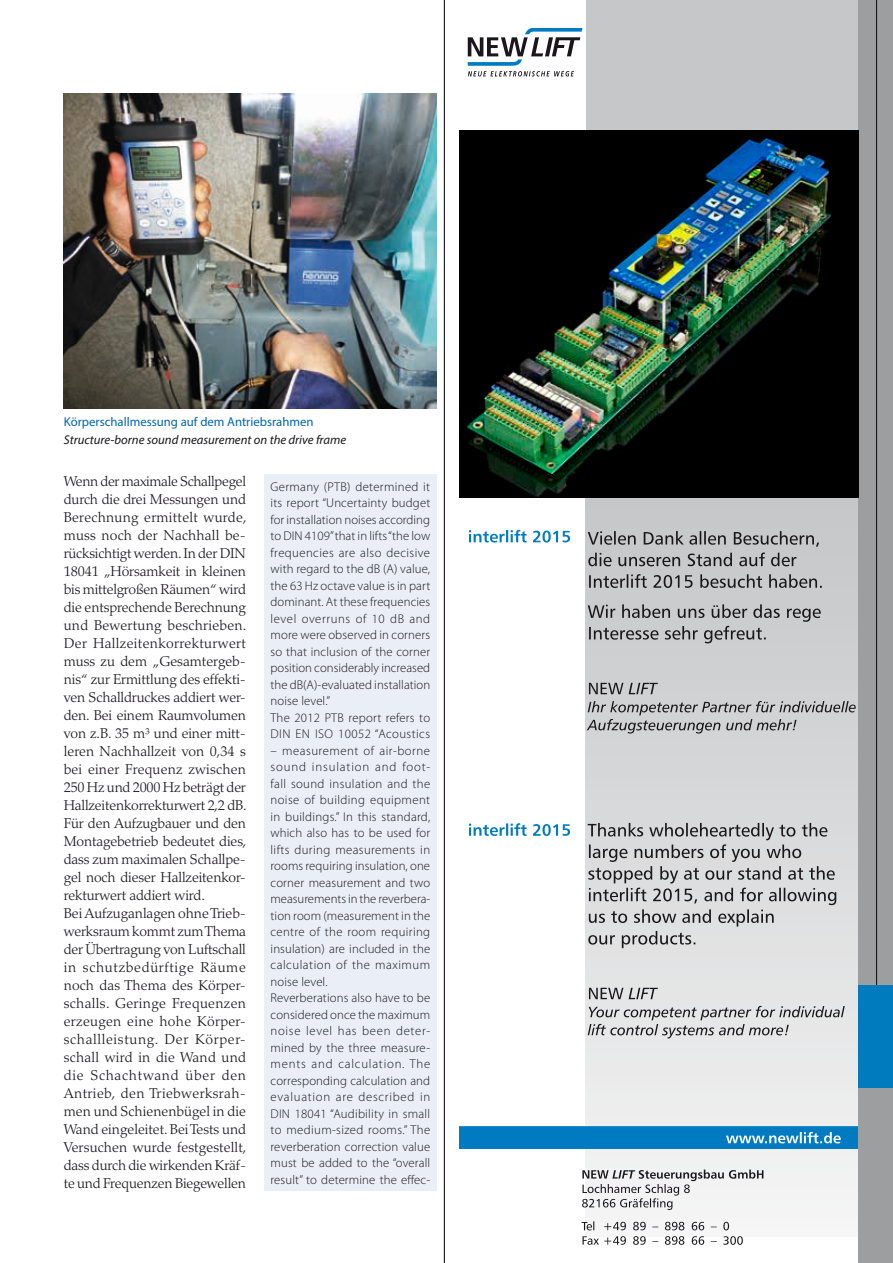
<style>
.page{position:relative;width:893px;height:1263px;background:#fff}
.page>*{position:absolute;margin:0;border:0;box-sizing:border-box;transform-origin:0 0}
.t1{font:300 14.25px/18px "Palatino";letter-spacing:-.01em;color:#1a171c}
.t2{font:300 12.75px/16.5px "Myriad Pro";letter-spacing:.01em;color:#1a171c}
.t3{font:italic 12.75px "Myriad Pro";color:#1a171c}
.t4{font:12.75px "Myriad Pro";color:#0065af}
</style>
<div class="page">
<div style="left:264px;top:475px;width:173px;height:716px;background:#eaeef7"></div>
<img style="left:64px;top:94px;width:373px;height:314px">
<div style="left:586px;top:497px;width:279px;height:739px;background:linear-gradient(to bottom,#c0c1c3,#eff2f3)"></div>
<svg style="left:459px;top:1126px;width:400px;height:23px;background:#0d82c4"></svg>
<div style="left:586px;top:0;width:276px;height:145px;background:#c6c7c9"></div>
<svg style="left:468px;top:28px;width:114px;height:49px"></svg>
<svg style="left:582px;top:1236px;width:161px;height:9px"></svg>
<svg style="left:582px;top:1221px;width:147px;height:9px"></svg>
<svg style="left:582px;top:1169px;width:181px;height:41px"></svg>
<svg style="left:469px;top:530px;width:101px;height:12px"></svg>
<svg style="left:469px;top:823px;width:101px;height:13px"></svg>
<svg style="left:587px;top:701px;width:269px;height:32px;background:#b2b3b5"></svg>
<svg style="left:589px;top:683px;width:69px;height:11px"></svg>
<svg style="left:588px;top:604px;width:233px;height:39px;background:#afb0b2"></svg>
<svg style="left:589px;top:574px;width:233px;height:14px;background:#9c9c9e"></svg>
<svg style="left:588px;top:531px;width:231px;height:35px;background:#a6a7a9"></svg>
<svg style="left:588px;top:1006px;width:257px;height:32px;background:#c4c4c6"></svg>
<svg style="left:589px;top:988px;width:69px;height:11px"></svg>
<svg style="left:588px;top:823px;width:248px;height:125px;background:#c1c1c2"></svg>
<div style="left:859px;top:0;width:34px;height:1263px;background:#9d9ea0"></div>
<hr style="left:876px;top:0;width:1px;height:989px;background:#1a171c">
<div style="left:859px;top:986px;width:34px;height:102px;background:#007bbe"></div>
<img style="left:459px;top:131px;width:399px;height:367px">
<hr style="left:444px;top:0;width:1px;height:1263px;background:#1a171c">
<p class="t4" style="left:64px;top:414px;width:251px">Körperschallmessung auf dem Antriebsrahmen</p>
<p class="t3" style="left:64px;top:431px;width:284px">Structure-borne sound measurement on the drive frame</p>
<p class="t1" style="left:64px;top:472px;width:184px">Wenn der maximale Schallpegel durch die drei Messungen und<br>Berechnung ermittelt wurde, muss noch der Nachhall be&shy;rücksichtigt werden. In der DIN<br>18041 „Hörsamkeit in kleinen bis mittelgroßen Räumen“ wird die entsprechende Berechnung und Bewertung beschrieben.<br>Der Hallzeitenkorrekturwert muss zu dem „Gesamtergeb&shy;nis“ zur Ermittlung des effekti&shy;ven Schalldruckes addiert wer&shy;den. Bei einem Raumvolumen von z.B. 35 m³ und einer mitt&shy;leren Nachhallzeit von 0,34 s bei einer Frequenz zwischen<br>250 Hz und 2000 Hz beträgt der<br>Hallzeitenkorrekturwert 2,2 dB.<br>Für den Aufzugbauer und den<br>Montagebetrieb bedeutet dies, dass zum maximalen Schallpe&shy;gel noch dieser Hallzeitenkor&shy;rekturwert addiert wird.<br>Bei Aufzuganlagen ohne Trieb&shy;werksraum kommt zum Thema der Übertragung von Luftschall in schutzbedürftige Räume noch das Thema des Körper&shy;schalls. Geringe Frequenzen erzeugen eine hohe Körper&shy;schallleistung. Der Körper&shy;schall wird in die Wand und die Schachtwand über den<br>Antrieb, den Triebwerksrah&shy;men und Schienenbügel in die<br>Wand eingeleitet. Bei Tests und<br>Versuchen wurde festgestellt, dass durch die wirkenden Kräf&shy;te und Frequenzen Biegewellen</p>
<p class="t2" style="left:271px;top:478px;width:161px">Germany (PTB) determined it its report “Uncertainty budget for installation noises according to DIN 4109” that in lifts “the low frequencies are also decisive with regard to the dB (A) value, the 63 Hz octave value is in part dominant. At these frequencies level overruns of 10 dB and more were observed in corners so that inclusion of the corner position considerably increased the dB(A)-evaluated installation noise level.”<br>The 2012 PTB report refers to<br>DIN EN ISO 10052 “Acoustics</p>
<p class="t2" style="left:271px;top:742px;width:161px">– measurement of air-borne sound insulation and foot&shy;fall sound insulation and the noise of building equipment in buildings.” In this standard, which also has to be used for lifts during measurements in rooms requiring insulation, one corner measurement and two measurements in the reverbera&shy;tion room (measurement in the centre of the room requiring insulation) are included in the calculation of the maximum noise level.<br>Reverberations also have to be considered once the maximum noise level has been deter&shy;mined by the three measure&shy;ments and calculation. The corresponding calculation and evaluation are described in<br>DIN 18041 “Audibility in small to medium-sized rooms.” The reverberation correction value must be added to the “overall result” to determine the effec-</p>
</div>
